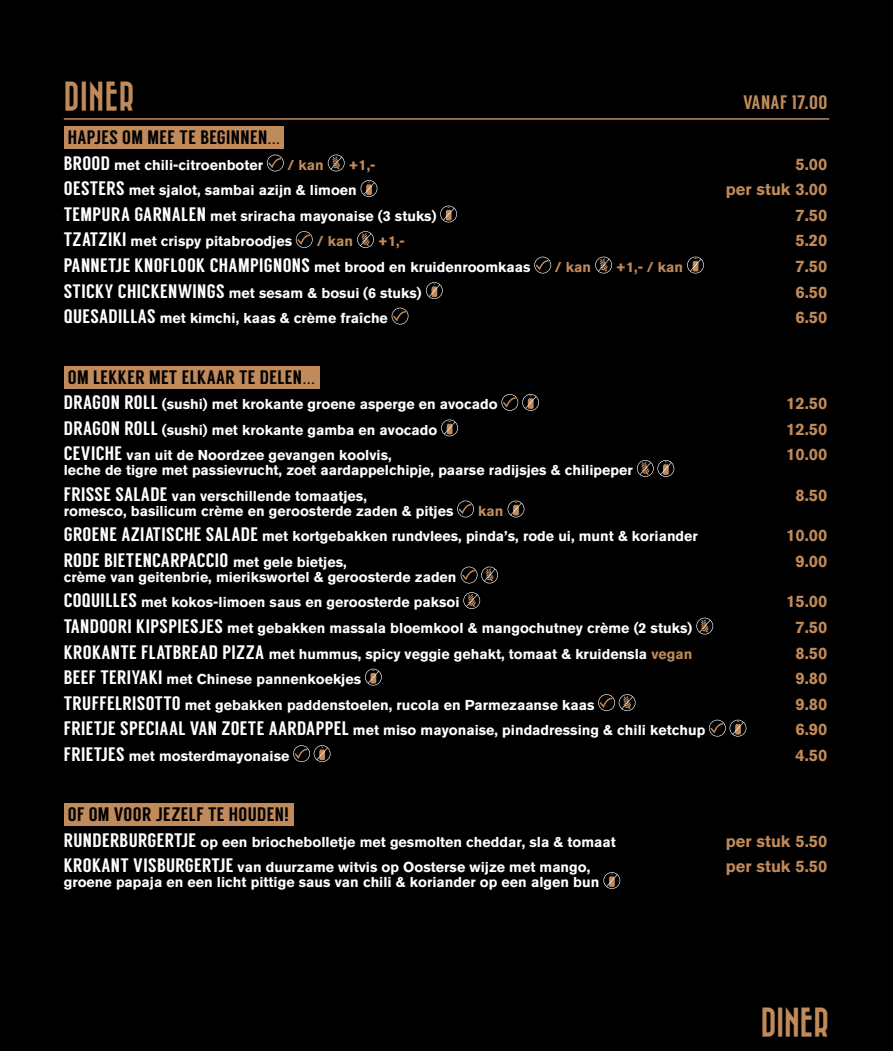
<style>
.page{position:relative;width:893px;height:1051px;background:#fff}
.page>*{position:absolute;margin:0;border:0;box-sizing:border-box;transform-origin:0 0}
.t1{font:30px "Bazar";letter-spacing:.01em;color:#c08a5b}
.t2{font:19.5px "Langdon";letter-spacing:.02em;color:#fff}
.t3{font:19.5px "Langdon";letter-spacing:.02em;color:#000}
.t4{font:19.5px "Langdon";letter-spacing:.02em;color:#c08a5b}
.t5{font:700 16.5px "Akzidenz Grotesk BQ";color:#c08a5b}
.t6{font:700 14.25px/25.5px "Akzidenz Grotesk BQ";color:#fff}
.t7{font:700 14.25px "Akzidenz Grotesk BQ";color:#c08a5b}
.s1{font-family:"Akzidenz Grotesk BQ";font-weight:700;font-size:12.75px}
.s2{font-family:"Langdon";font-weight:400;font-size:19.5px}
.s3{font-family:"Akzidenz Grotesk BQ";font-weight:700;font-size:14.25px}
.s4{color:#c08a5b}
</style>
<div class="page">
<div style="left:0;top:0;width:893px;height:1050px;background:#000"></div>
<div style="left:64px;top:126px;width:219px;height:23px;background:#c08a5b"></div>
<div style="left:64px;top:366px;width:256px;height:22px;background:#c08a5b"></div>
<div style="left:64px;top:803px;width:230px;height:22px;background:#c08a5b"></div>
<svg style="left:267px;top:154px;width:17px;height:17px"></svg>
<svg style="left:328px;top:154px;width:17px;height:17px"></svg>
<svg style="left:361px;top:180px;width:16px;height:17px"></svg>
<svg style="left:440px;top:205px;width:17px;height:17px"></svg>
<svg style="left:296px;top:231px;width:17px;height:17px"></svg>
<svg style="left:357px;top:231px;width:17px;height:17px"></svg>
<svg style="left:534px;top:256px;width:17px;height:17px"></svg>
<svg style="left:595px;top:256px;width:17px;height:17px"></svg>
<svg style="left:687px;top:256px;width:17px;height:17px"></svg>
<svg style="left:426px;top:282px;width:17px;height:17px"></svg>
<svg style="left:392px;top:307px;width:16px;height:17px"></svg>
<svg style="left:501px;top:394px;width:38px;height:17px"></svg>
<svg style="left:441px;top:419px;width:17px;height:17px"></svg>
<svg style="left:637px;top:460px;width:37px;height:17px"></svg>
<svg style="left:457px;top:500px;width:17px;height:17px"></svg>
<svg style="left:508px;top:500px;width:16px;height:17px"></svg>
<svg style="left:461px;top:566px;width:37px;height:17px"></svg>
<svg style="left:463px;top:592px;width:17px;height:17px"></svg>
<svg style="left:696px;top:617px;width:17px;height:17px"></svg>
<svg style="left:365px;top:668px;width:17px;height:17px"></svg>
<svg style="left:598px;top:694px;width:38px;height:17px"></svg>
<svg style="left:709px;top:719px;width:37px;height:17px"></svg>
<svg style="left:293px;top:745px;width:38px;height:17px"></svg>
<svg style="left:603px;top:872px;width:17px;height:16px"></svg>
<hr style="left:64px;top:118px;width:765px;height:2px;background:#c08a5b">
<h1 class="t1" style="left:64px;top:80px;width:72px">DINER</h1>
<h2 class="t4" style="left:743px;top:91px;width:86px">VANAF 17.00</h2>
<h2 class="t3" style="left:68px;top:126px;width:214px">HAPJES OM MEE TE BEGINNEN<span class="s1">…</span></h2>
<p class="t6" style="left:64px;top:152px;width:201px"><span class="s2">BROOD</span> met chili-citroenboter</p>
<p class="t7" style="left:287px;top:157px;width:38px">/ kan</p>
<p class="t7" style="left:348px;top:157px;width:29px">+1,-</p>
<p class="t5" style="left:795px;top:154px;width:33px">5.00</p>
<p class="t6" style="left:64px;top:178px;width:295px"><span class="s2">OESTERS</span> met sjalot, sambai azijn &amp; limoen</p>
<p class="t5" style="left:726px;top:180px;width:103px">per stuk 3.00</p>
<p class="t6" style="left:64px;top:203px;width:374px"><span class="s2">TEMPURA GARNALEN</span> met sriracha mayonaise (3 stuks)</p>
<p class="t5" style="left:795px;top:205px;width:33px">7.50</p>
<p class="t6" style="left:64px;top:229px;width:230px"><span class="s2">TZATZIKI</span> met crispy pitabroodjes</p>
<p class="t7" style="left:317px;top:233px;width:38px">/ kan</p>
<p class="t7" style="left:378px;top:233px;width:29px">+1,-</p>
<p class="t5" style="left:795px;top:231px;width:33px">5.20</p>
<h2 class="t2" style="left:64px;top:254px;width:468px">PANNETJE KNOFLOOK CHAMPIGNONS <span class="s3">met brood en kruidenroomkaas</span></h2>
<p class="t7" style="left:555px;top:259px;width:38px">/ kan</p>
<p class="t7" style="left:616px;top:259px;width:69px">+1,- / kan</p>
<p class="t5" style="left:795px;top:256px;width:33px">7.50</p>
<p class="t6" style="left:64px;top:280px;width:359px"><span class="s2">STICKY CHICKENWINGS</span> met sesam &amp; bosui (6 stuks)</p>
<p class="t5" style="left:795px;top:282px;width:33px">6.50</p>
<p class="t6" style="left:64px;top:305px;width:326px"><span class="s2">QUESADILLAS</span> met kimchi, kaas &amp; crème fraîche</p>
<p class="t5" style="left:795px;top:307px;width:33px">6.50</p>
<h2 class="t3" style="left:68px;top:365px;width:249px">OM LEKKER MET ELKAAR TE DELEN<span class="s1">…</span></h2>
<p class="t6" style="left:64px;top:391px;width:435px"><span class="s2">DRAGON ROLL</span> (sushi) met krokante groene asperge en avocado</p>
<p class="t5" style="left:786px;top:394px;width:43px">12.50</p>
<p class="t6" style="left:64px;top:417px;width:375px"><span class="s2">DRAGON ROLL</span> (sushi) met krokante gamba en avocado</p>
<p class="t5" style="left:786px;top:419px;width:43px">12.50</p>
<p class="t6" style="left:64px;top:442px;width:329px"><span class="s2">CEVICHE</span> van uit de Noordzee gevangen koolvis,</p>
<p class="t5" style="left:786px;top:445px;width:43px">10.00</p>
<p class="t6" style="left:64px;top:457px;width:570px">leche de tigre met passievrucht, zoet aardappelchipje, paarse radijsjes &amp; chilipeper<br><span class="s2">FRISSE SALADE</span> van verschillende tomaatjes,</p>
<p class="t5" style="left:795px;top:485px;width:33px">8.50</p>
<p class="t6" style="left:64px;top:498px;width:391px">romesco, basilicum crème en geroosterde zaden &amp; pitjes</p>
<p class="t6" style="left:64px;top:498px;width:636px;text-indent:414px"><span class="s4">kan<br></span><span class="s2">GROENE AZIATISCHE SALADE</span> met kortgebakken rundvlees, pinda’s, rode ui, munt &amp; koriander</p>
<p class="t5" style="left:786px;top:526px;width:43px">10.00</p>
<h2 class="t2" style="left:64px;top:548px;width:284px">RODE BIETENCARPACCIO <span class="s3">met gele bietjes,</span></h2>
<p class="t5" style="left:795px;top:551px;width:33px">9.00</p>
<p class="t6" style="left:64px;top:564px;width:397px">crème van geitenbrie, mierikswortel &amp; geroosterde zaden<br><span class="s2">COQUILLES</span> met kokos-limoen saus en geroosterde paksoi</p>
<p class="t5" style="left:786px;top:592px;width:43px">15.00</p>
<p class="t6" style="left:64px;top:615px;width:630px"><span class="s2">TANDOORI KIPSPIESJES</span> met gebakken massala bloemkool &amp; mangochutney crème (2 stuks)</p>
<p class="t5" style="left:795px;top:617px;width:33px">7.50</p>
<p class="t6" style="left:64px;top:640px;width:630px"><span class="s2">KROKANTE FLATBREAD PIZZA</span> met hummus, spicy veggie gehakt, tomaat &amp; kruidensla <span class="s4">vegan</span></p>
<p class="t5" style="left:795px;top:643px;width:33px">8.50</p>
<p class="t6" style="left:64px;top:666px;width:299px"><span class="s2">BEEF TERIYAKI</span> met Chinese pannenkoekjes</p>
<p class="t5" style="left:795px;top:668px;width:33px">9.80</p>
<p class="t6" style="left:64px;top:691px;width:532px"><span class="s2">TRUFFELRISOTTO</span> met gebakken paddenstoelen, rucola en Parmezaanse kaas</p>
<p class="t5" style="left:795px;top:694px;width:33px">9.80</p>
<p class="t6" style="left:64px;top:717px;width:643px"><span class="s2">FRIETJE SPECIAAL VAN ZOETE AARDAPPEL</span> met miso mayonaise, pindadressing &amp; chili ketchup</p>
<p class="t5" style="left:795px;top:719px;width:33px">6.90</p>
<p class="t6" style="left:64px;top:742px;width:227px"><span class="s2">FRIETJES</span> met mosterdmayonaise</p>
<p class="t5" style="left:795px;top:745px;width:33px">4.50</p>
<h2 class="t3" style="left:68px;top:803px;width:222px">OF OM VOOR JEZELF TE HOUDEN!</h2>
<p class="t6" style="left:64px;top:829px;width:554px"><span class="s2">RUNDERBURGERTJE</span> op een briochebolletje met gesmolten cheddar, sla &amp; tomaat</p>
<p class="t5" style="left:726px;top:831px;width:103px">per stuk 5.50</p>
<p class="t6" style="left:64px;top:854px;width:528px"><span class="s2">KROKANT VISBURGERTJE</span> van duurzame witvis op Oosterse wijze met mango,</p>
<p class="t5" style="left:726px;top:856px;width:103px">per stuk 5.50</p>
<p class="t6" style="left:64px;top:869px;width:537px">groene papaja en een licht pittige saus van chili &amp; koriander op een algen bun</p>
<h1 class="t1" style="left:761px;top:1006px;width:70px">DINER</h1>
</div>
